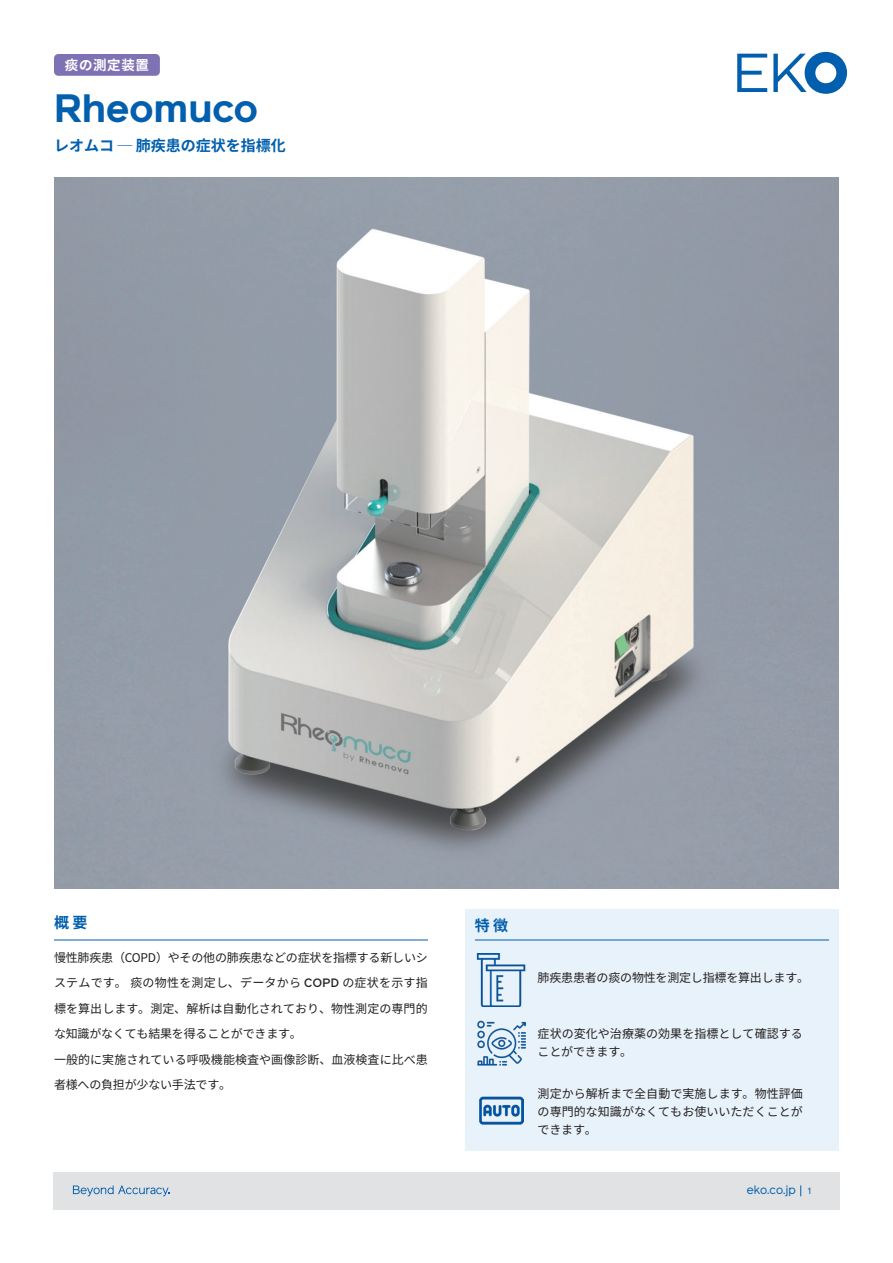
<style>
.page{position:relative;width:893px;height:1263px;background:#fff}
.page>*{position:absolute;margin:0;border:0;box-sizing:border-box;transform-origin:0 0}
.Text_8{font:700 39px "Reader";color:#015fae}
.Text_8-2{font:700 15px "Noto Sans CJ Kjp";color:#015fae}
.Text_10{font:700 15px "Noto Sans CJ Kjp";color:#015fae}
.t1{font:700 13.5px "Noto Sans CJ Kjp";letter-spacing:.05em;color:#fff}
._04_running_text{font:12px/25.5px "Noto Sans CJ Kjp";letter-spacing:.005em;color:#231f20;text-align:justify}
._04_running_text-2{font:12px "Noto Sans CJ Kjp";letter-spacing:-.015em;color:#231f20}
.t2{font:12px "Reader";color:#015fae}
.t3{font:9px "Reader";color:#015fae}
.s1{font-family:"Reader";font-weight:500}
</style>
<div class="page">
<div style="left:465px;top:909px;width:374px;height:241px;background:#e8f2fa"></div>
<svg style="left:737px;top:54px;width:30px;height:38px"></svg>
<svg style="left:773px;top:52px;width:74px;height:42px"></svg>
<div style="left:54px;top:54px;width:106px;height:22px;background:#7f72b4;border-radius:4px"></div>
<img style="left:54px;top:177px;width:785px;height:712px">
<hr style="left:54px;top:939px;width:374px;height:1px;background:#015fae">
<hr style="left:475px;top:939px;width:354px;height:1px;background:#015fae">
<img style="left:476px;top:954px;width:50px;height:52px">
<img style="left:477px;top:1020px;width:49px;height:46px">
<img style="left:479px;top:1096px;width:45px;height:29px">
<div style="left:53px;top:1172px;width:787px;height:38px;background:#e1e2e4"></div>
<svg style="left:73px;top:1185px;width:97px;height:11px"></svg>
<p class="t1" style="left:65px;top:57px;width:86px">痰の測定装置</p>
<p class="Text_8" style="left:54px;top:86px;width:206px">Rheomuco</p>
<p class="Text_8-2" style="left:54px;top:138px;width:233px">レオムコ ─ 肺疾患の症状を指標化</p>
<p class="Text_10" style="left:54px;top:914px;width:35px">概 要</p>
<p class="Text_10" style="left:475px;top:916px;width:35px">特 徴</p>
<p class="_04_running_text" style="left:54px;top:945px;width:375px">慢性肺疾患（COPD）やその他の肺疾患などの症状を指標する新しいシステムです。 痰の物性を測定し、データから <span class="s1">COPD</span> の症状を示す指標を算出します。測定、解析は自動化されており、物性測定の専門的な知識がなくても結果を得ることができます。</p>
<p class="_04_running_text" style="left:54px;top:1047px;width:375px">一般的に実施されている呼吸機能検査や画像診断、血液検査に比べ患者様への負担が少ない手法です。</p>
<p class="_04_running_text-2" style="left:538px;top:971px;width:273px">肺疾患患者の痰の物性を測定し指標を算出します。</p>
<p class="_04_running_text" style="left:538px;top:1025px;width:267px;line-height:18px">症状の変化や治療薬の効果を指標として確認することができます。</p>
<p class="_04_running_text" style="left:538px;top:1085px;width:267px;line-height:18px">測定から解析まで全自動で実施します。物性評価の専門的な知識がなくてもお使いいただくことができます。</p>
<p class="t2" style="left:747px;top:1182px;width:50px">eko.co.jp</p>
<p class="t3" style="left:807px;top:1185px;width:7px">1</p>
</div>
